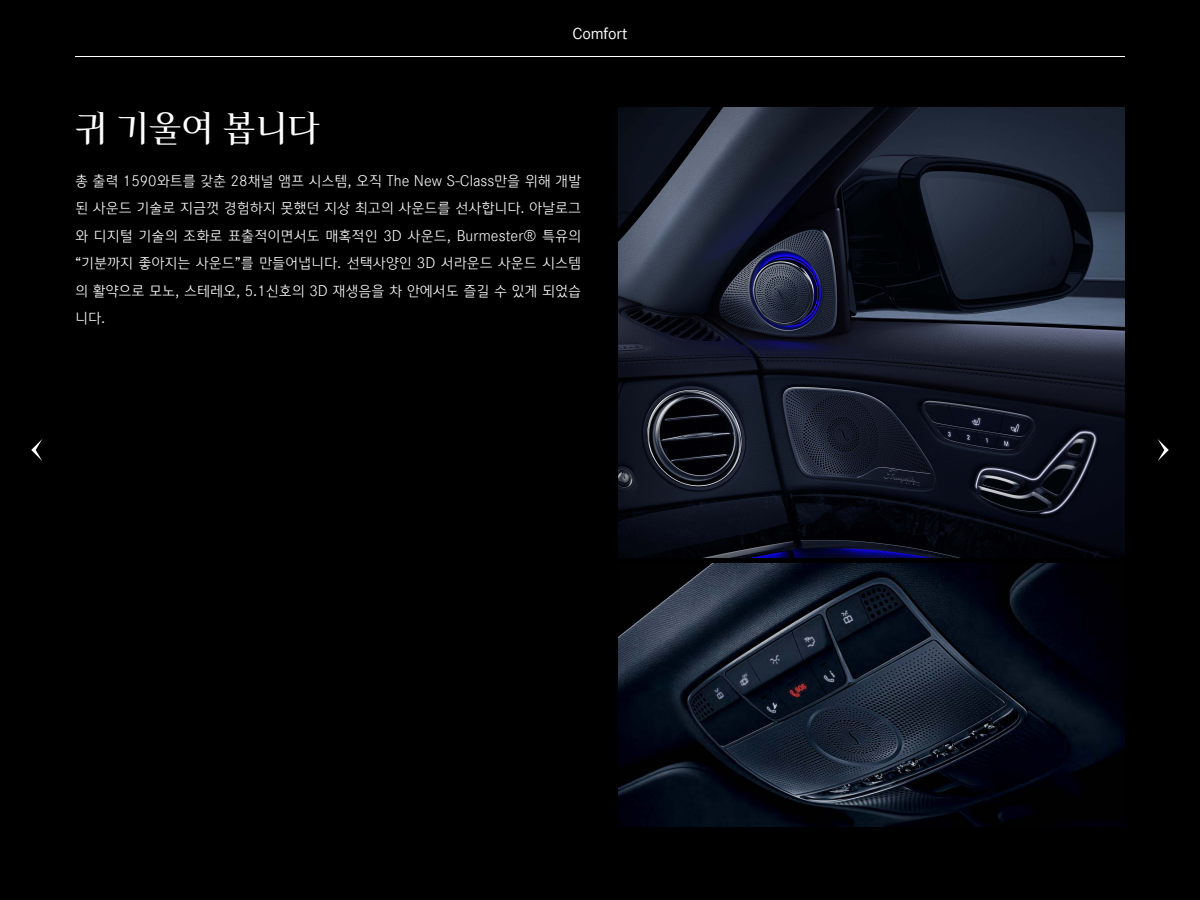
<style>
.page{position:relative;width:1200px;height:900px;background:#000}
.page>*{position:absolute;margin:0;border:0;box-sizing:border-box;transform-origin:0 0}
.t1{font:39.38px "MBK Corporate A";color:#fff}
.t2{font:16.88px "MBK Corporate S";letter-spacing:-.01em;color:#fff}
.t3{font:300 16.25px/27.5px "MBK Corporate S";color:#fff;text-align:justify}
</style>
<div class="page">
<hr style="left:75px;top:56px;width:1050px;height:1px;background:#fff">
<img style="left:619px;top:108px;width:506px;height:450px">
<img style="left:619px;top:564px;width:506px;height:262px">
<svg style="left:31px;top:439px;width:11px;height:22px"></svg>
<svg style="left:1158px;top:439px;width:11px;height:22px"></svg>
<h1 class="t1" style="left:75px;top:107px;width:246px">귀 기울여 봅니다</h1>
<p class="t2" style="left:572px;top:24px;width:57px">Comfort</p>
<p class="t3" style="left:75px;top:167px;width:508px">총 출력 1590와트를 갖춘 28채널 앰프 시스템, 오직 The New -S Class만을 위해 개발 된 사운드 기술로 지금껏 경험하지 못했던 지상 최고의 사운드를 선사합니다. 아날로그 와 디지털 기술의 조화로 표출적이면서도 매혹적인 D3 사운드, Burmester® 특유의 “기분까지 좋아지는 사운드 를” 만들어냅니다. 선택사양인 D3 서라운드 사운드 시스템 의 활약으로 모노, 스테레오, 5.1신호의 D3 재생음을 차 안에서도 즐길 수 있게 되었습 니다.</p>
</div>
